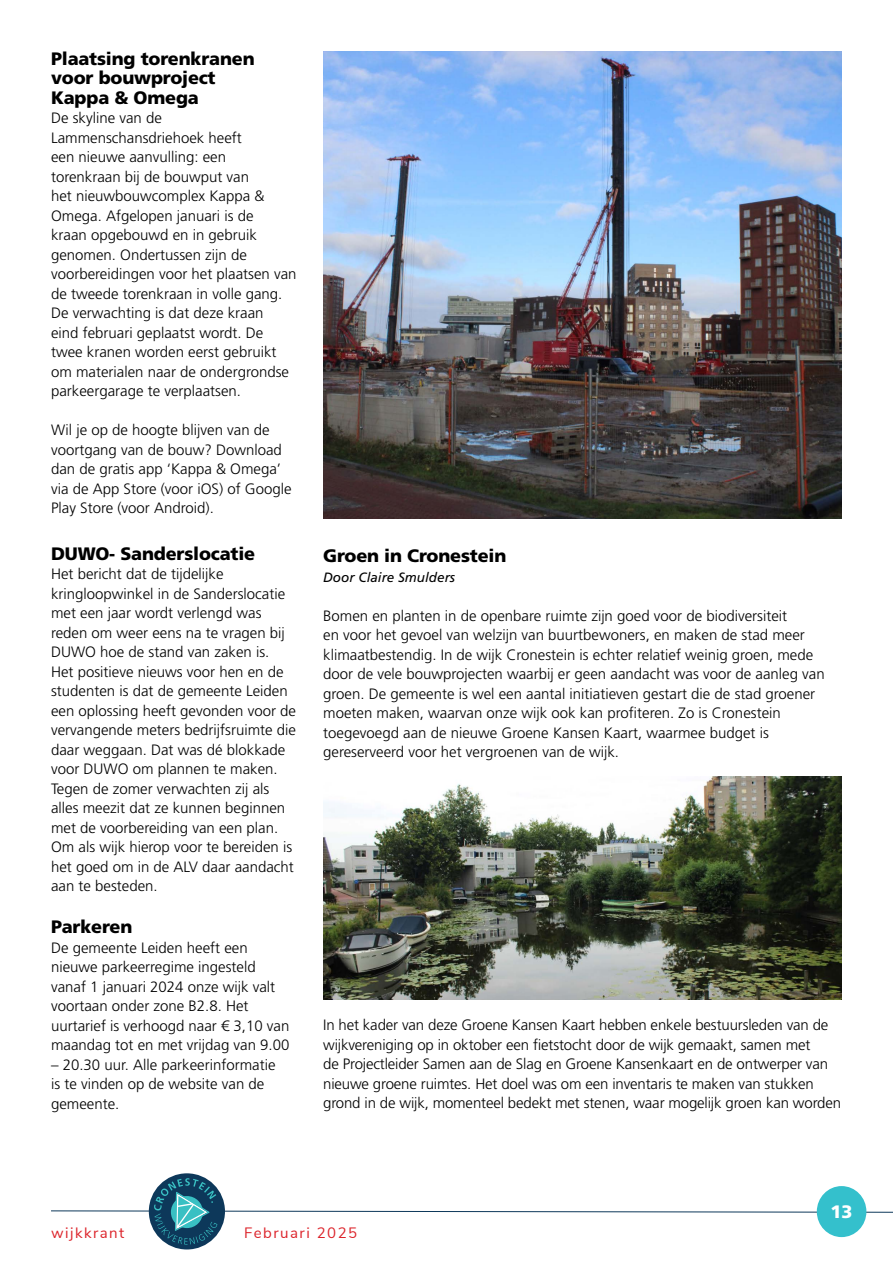
<style>
.page{position:relative;width:893px;height:1263px;background:#fff}
.page>*{position:absolute;margin:0;border:0;box-sizing:border-box;transform-origin:0 0}
.subkop1{font:900 18px/19.5px "Frutiger LT Std";letter-spacing:-.01em;color:#000}
.t1{font:900 18px "Frutiger LT Std";color:#fff}
.broodtekst{font:300 15px/19.5px "Frutiger LT Std";color:#000}
.t2{font:15px "Nunito Sans";letter-spacing:.1em;color:#dc232a}
.onderschrift{font:italic 13.5px "Frutiger LT Std";color:#000}
</style>
<div class="page">
<div style="left:149px;top:1173px;width:76px;height:76px;background:#0d385a;border-radius:50%"></div>
<svg style="left:51px;top:1178px;width:842px;height:66px"></svg>
<img style="left:323px;top:51px;width:519px;height:468px">
<img style="left:323px;top:776px;width:519px;height:223px">
<p class="subkop1" style="left:51px;top:48px;width:205px">Plaatsing torenkranen voor bouwproject<br>Kappa &amp; Omega</p>
<p class="broodtekst" style="left:51px;top:108px;width:247px">De skyline van de<br>Lammenschansdriehoek heeft<br>een nieuwe aanvulling: een torenkraan bij de bouwput van<br>het nieuwbouwcomplex Kappa &amp;<br>Omega. Afgelopen januari is de<br>kraan opgebouwd en in gebruik genomen. Ondertussen zijn de voorbereidingen voor het plaatsen van de tweede torenkraan in volle gang.<br>De verwachting is dat deze kraan<br>eind februari geplaatst wordt. De twee kranen worden eerst gebruikt om materialen naar de ondergrondse parkeergarage te verplaatsen.</p>
<p class="broodtekst" style="left:51px;top:420px;width:242px">Wil je op de hoogte blijven van de voortgang van de bouw? Download dan de gratis app ‘Kappa &amp; Omega’ via de App Store (voor iOS) of Google<br>Play Store (voor Android).</p>
<p class="subkop1" style="left:51px;top:543px;width:206px">DUWO- Sanderslocatie</p>
<p class="broodtekst" style="left:51px;top:564px;width:247px">Het bericht dat de tijdelijke kringloopwinkel in de Sanderslocatie met een jaar wordt verlengd was reden om weer eens na te vragen bij<br>DUWO hoe de stand van zaken is.<br>Het positieve nieuws voor hen en de studenten is dat de gemeente Leiden een oplossing heeft gevonden voor de vervangende meters bedrijfsruimte die daar weggaan. Dat was dé blokkade voor DUWO om plannen te maken.<br>Tegen de zomer verwachten zij als alles meezit dat ze kunnen beginnen met de voorbereiding van een plan.<br>Om als wijk hierop voor te bereiden is het goed om in de ALV daar aandacht aan te besteden.</p>
<p class="subkop1" style="left:51px;top:917px;width:83px">Parkeren</p>
<p class="broodtekst" style="left:51px;top:938px;width:240px">De gemeente Leiden heeft een nieuwe parkeerregime ingesteld vanaf 1 januari 2024 onze wijk valt voortaan onder zone B2.8. Het uurtarief is verhoogd naar € 3,10 van maandag tot en met vrijdag van 9.00</p>
<p class="broodtekst" style="left:51px;top:1055px;width:226px">– 20.30 uur. Alle parkeerinformatie is te vinden op de website van de gemeente.</p>
<p class="subkop1" style="left:323px;top:546px;width:185px">Groen in Cronestein</p>
<p class="onderschrift" style="left:323px;top:569px;width:134px">Door Claire Smulders</p>
<p class="broodtekst" style="left:323px;top:606px;width:503px">Bomen en planten in de openbare ruimte zijn goed voor de biodiversiteit<br>en voor het gevoel van welzijn van buurtbewoners, en maken de stad meer klimaatbestendig. In de wijk Cronestein is echter relatief weinig groen, mede door de vele bouwprojecten waarbij er geen aandacht was voor de aanleg van groen. De gemeente is wel een aantal initiatieven gestart die de stad groener moeten maken, waarvan onze wijk ook kan profiteren. Zo is Cronestein toegevoegd aan de nieuwe Groene Kansen Kaart, waarmee budget is gereserveerd voor het vergroenen van de wijk.</p>
<p class="broodtekst" style="left:323px;top:1015px;width:519px">In het kader van deze Groene Kansen Kaart hebben enkele bestuursleden van de wijkvereniging op in oktober een fietstocht door de wijk gemaakt, samen met<br>de Projectleider Samen aan de Slag en Groene Kansenkaart en de ontwerper van nieuwe groene ruimtes. Het doel was om een inventaris te maken van stukken grond in de wijk, momenteel bedekt met stenen, waar mogelijk groen kan worden</p>
<p class="t1" style="left:831px;top:1201px;width:24px">13</p>
<p class="t2" style="left:51px;top:1222px;width:75px">wijkkrant</p>
<p class="t2" style="left:244px;top:1222px;width:115px">Februari 2025</p>
</div>
